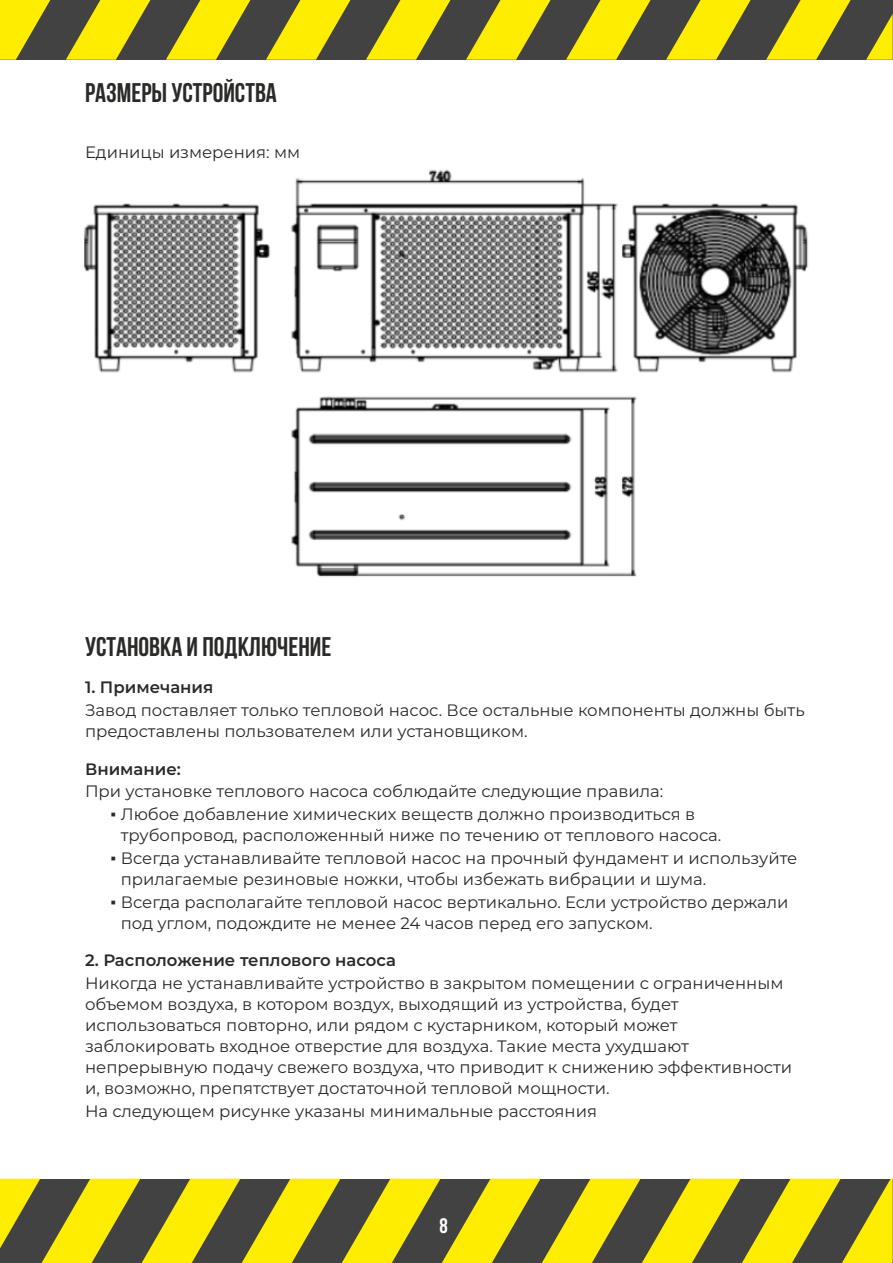
<style>
.page{position:relative;width:893px;height:1263px;background:#fff}
.page>*{position:absolute;margin:0;border:0;box-sizing:border-box;transform-origin:0 0}
.t1{font:700 27px "Bebas Neue";color:#2b2a29}
.t2{font:700 21px "Bebas Neue";color:#fefefe}
.t3{font:16.5px/21px "Montserrat";color:#2b2a29}
.t4{font:600 16.5px "Montserrat";color:#2b2a29}
.s1{font-family:"Arial"}
</style>
<div class="page">
<svg style="left:0;top:1178px;width:893px;height:85px;background:#a19823"></svg>
<svg style="left:0;top:0;width:893px;height:60px;background:#9f9621"></svg>
<img style="left:84px;top:169px;width:724px;height:408px">
<h1 class="t1" style="left:85px;top:82px;width:193px">размеры устройства</h1>
<p class="t3" style="left:85px;top:141px;width:217px">Единицы измерения: мм</p>
<h1 class="t1" style="left:85px;top:635px;width:248px">Установка и подключение</h1>
<p class="t4" style="left:85px;top:677px;width:130px">1. Примечания</p>
<p class="t3" style="left:85px;top:700px;width:721px">Завод поставляет только тепловой насос. Все остальные компоненты должны быть предоставлены пользователем или установщиком.</p>
<p class="t4" style="left:85px;top:759px;width:97px">Внимание:</p>
<p class="t3" style="left:85px;top:781px;width:580px">При установке теплового насоса соблюдайте следующие правила:</p>
<p class="t3" style="left:121px;top:804px;width:602px;text-indent:-10px"><span class="s1">▪</span> Любое добавление химических веществ должно производиться в трубопровод, расположенный ниже по течению от теплового насоса.</p>
<p class="t3" style="left:121px;top:847px;width:678px;text-indent:-10px"><span class="s1">▪</span> Всегда устанавливайте тепловой насос на прочный фундамент и используйте прилагаемые резиновые ножки, чтобы избежать вибрации и шума.</p>
<p class="t3" style="left:121px;top:891px;width:669px;text-indent:-10px"><span class="s1">▪</span> Всегда располагайте тепловой насос вертикально. Если устройство держали под углом, подождите не менее 24 часов перед его запуском.</p>
<p class="t4" style="left:85px;top:950px;width:312px">2. Расположение теплового насоса</p>
<p class="t3" style="left:85px;top:972px;width:709px">Никогда не устанавливайте устройство в закрытом помещении с ограниченным объемом воздуха, в котором воздух, выходящий из устройства, будет использоваться повторно, или рядом с кустарником, который может заблокировать входное отверстие для воздуха. Такие места ухудшают непрерывную подачу свежего воздуха, что приводит к снижению эффективности и, возможно, препятствует достаточной тепловой мощности.</p>
<p class="t3" style="left:85px;top:1100px;width:513px">На следующем рисунке указаны минимальные расстояния</p>
<p class="t2" style="left:439px;top:1217px;width:10px">8</p>
</div>
